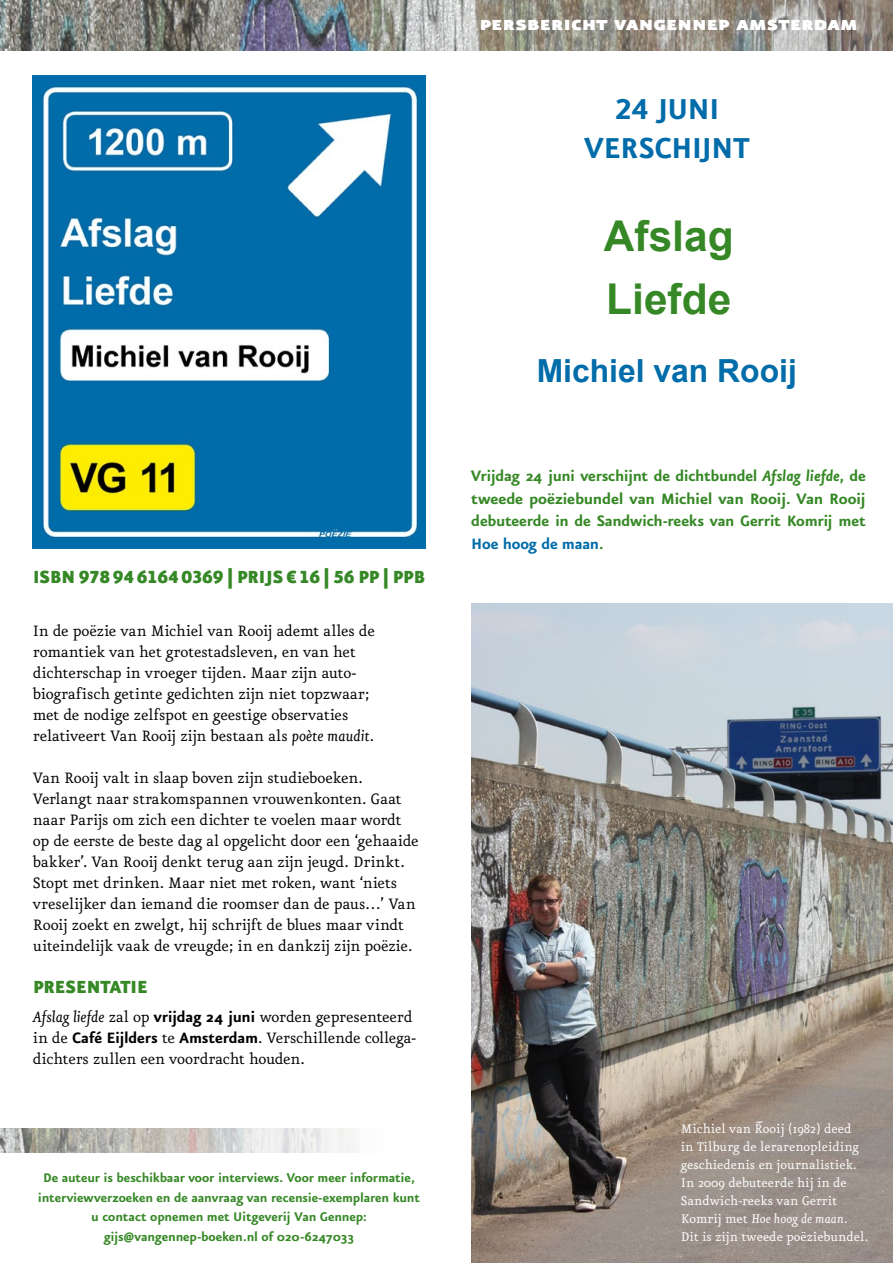
<style>
.page{position:relative;width:893px;height:1263px;background:#fff}
.page>*{position:absolute;margin:0;border:0;box-sizing:border-box;transform-origin:0 0}
.t1{font:700 42.45px/62.8px "Arial";color:#368826}
.t2{font:34.5px/39px "Eureka Sans Bold Caps";letter-spacing:-.02em;color:#006ca9;text-align:center}
.t3{font:700 31.8px "Arial";color:#006ca9}
.t4{font:25.5px "Eureka Sans Black Caps";letter-spacing:-.02em;color:#fff}
.t5{font:21px "Eureka Sans Black Caps";letter-spacing:-.02em;color:#368826}
.t6{font:18px/21px "Eureka";letter-spacing:-.01em;color:#000}
.t7{font:700 18px/22.5px "Eureka Sans";letter-spacing:-.015em;color:#368826;text-align:justify}
.t8{font:700 15px/19.5px "Eureka Sans";letter-spacing:-.01em;color:#368826;text-align:center}
.t9{font:15px/18px "Eureka";color:#fff}
.s1{font-style:italic}
.s2{font-family:"Eureka Sans";font-weight:700}
.s3{color:#006ca9}
</style>
<div class="page">
<img style="left:471px;top:603px;width:422px;height:660px">
<img style="left:33px;top:75px;width:392px;height:474px">
<img style="left:0;top:1129px;width:358px;height:24px">
<img style="left:0;top:0;width:893px;height:50px">
<p class="t5" style="left:33px;top:566px;width:371px">isbn 9789461640369 | prijs €16 | 56 pp | ppB</p>
<p class="t6" style="left:33px;top:621px;width:344px">In de poëzie van Michiel van Rooij ademt alles de romantiek van het grotestadsleven, en van het dichterschap in vroeger tijden. Maar zijn auto&shy;biografisch getinte gedichten zijn niet topzwaar; met de nodige zelfspot en geestige observaties relativeert Van Rooij zijn bestaan als <span class="s1">poète maudit</span>.</p>
<p class="t6" style="left:33px;top:768px;width:387px">Van Rooij valt in slaap boven zijn studieboeken.<br>Verlangt naar strakomspannen vrouwenkonten. Gaat naar Parijs om zich een dichter te voelen maar wordt op de eerste de beste dag al opgelicht door een ‘gehaaide bakker’. Van Rooij denkt terug aan zijn jeugd. Drinkt.<br>Stopt met drinken. Maar niet met roken, want ‘niets vreselijker dan iemand die roomser dan de paus…’ Van Rooij zoekt en zwelgt, hij schrijft de blues maar vindt uiteindelijk vaak de vreugde; in en dankzij zijn poëzie.</p>
<p class="t5" style="left:33px;top:976px;width:117px">PRESENTATIE</p>
<p class="t6" style="left:33px;top:1007px;width:384px"><span class="s1">Afslag liefde</span> zal op <span class="s2">vrijdag 24 juni</span> worden gepresenteerd in de <span class="s2">Café Eijlders</span> te <span class="s2">Amsterdam</span>. Verschillende collega&shy;dichters zullen een voordracht houden.</p>
<p class="t8" style="left:38px;top:1168px;width:384px">De auteur is beschikbaar voor interviews. Voor meer informatie, interviewverzoeken en de aanvraag van recensie-exemplaren kunt u contact opnemen met Uitgeverij Van Gennep: gijs@vangennep-boeken.nl of 020-6247033</p>
<h3 class="t4" style="left:479px;top:10px;width:381px">persbericht vangennep amsterdam</h3>
<h2 class="t2" style="left:584px;top:91px;width:166px">24 JUNI<br>VERSCHIJNT</h2>
<h1 class="t1" style="left:604px;top:207px;width:131px">Afslag<br>Liefde</h1>
<h3 class="t3" style="left:537px;top:349px;width:262px">Michiel van Rooij</h3>
<p class="t7" style="left:471px;top:465px;width:396px">Vrijdag 24 juni verschijnt de dichtbundel <span class="s1">Afslag liefde</span>, de tweede poëziebundel van Michiel van Rooij. Van Rooij debuteerde in de Sandwich-reeks van Gerrit Komrij met <span class="s3">Hoe hoog de maan</span>.</p>
<p class="t9" style="left:681px;top:1120px;width:189px">Michiel van Rooij (1982) deed<br>in Tilburg de lerarenopleiding geschiedenis en journalistiek.<br>In 2009 debuteerde hij in de<br>Sandwich-reeks van Gerrit<br>Komrij met <span class="s1">Hoe hoog de maan</span>.<br>Dit is zijn tweede poëziebundel.</p>
</div>
